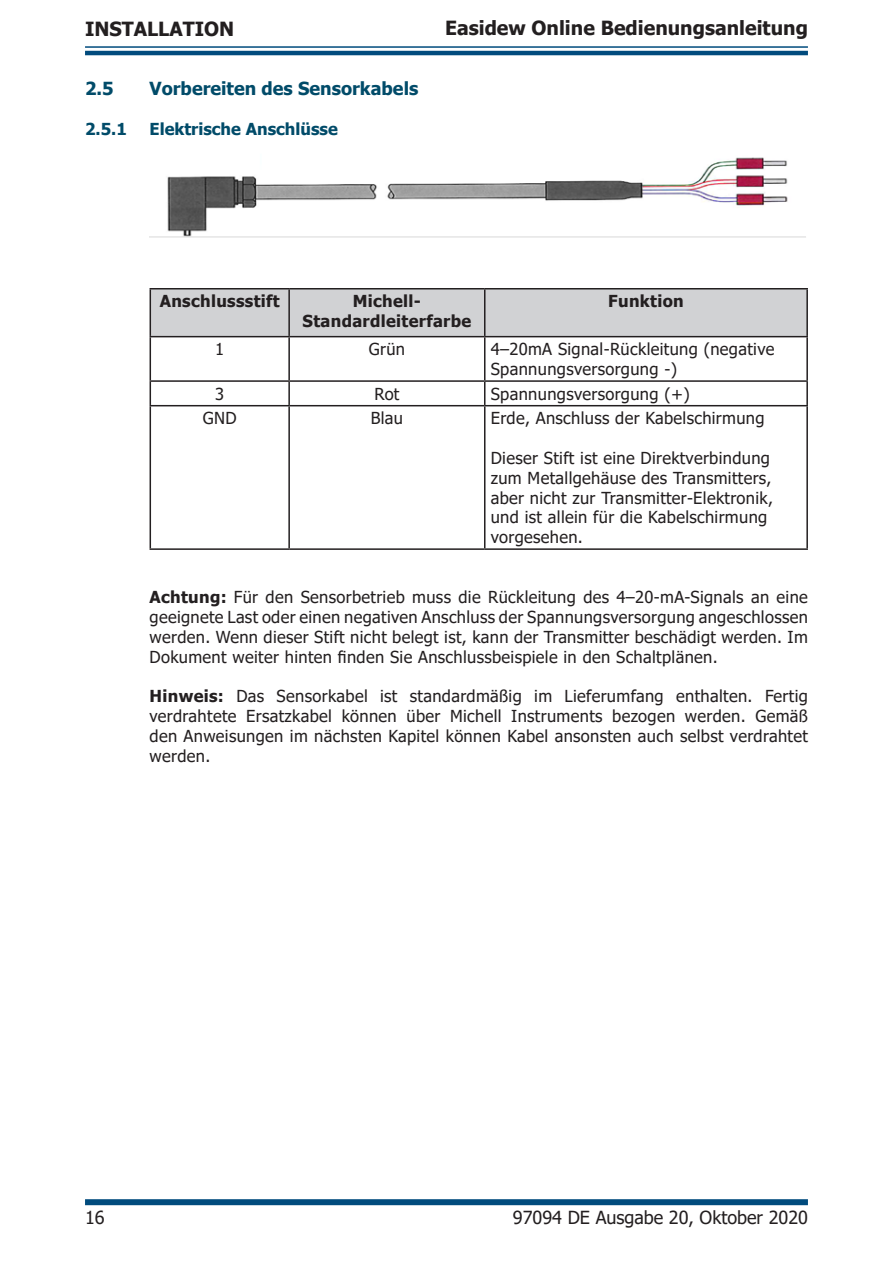
<style>
.page{position:relative;width:893px;height:1263px;background:#fff}
.page>*{position:absolute;margin:0;border:0;box-sizing:border-box;transform-origin:0 0}
.t1{font:700 19.5px "Tahoma";color:#231f20}
.t2{font:18px "Tahoma";color:#231f20}
.t3{font:700 18px "Tahoma";color:#014b69}
.Paragraph_UM{font:16.5px/19.8px "Tahoma";letter-spacing:.02em;color:#231f20}
.Paragraph_UM-2{font:700 16.5px/19.8px "Tahoma";letter-spacing:.02em;color:#231f20;text-align:center}
.t4{font:700 16.5px "Tahoma";color:#014b69}
.s1{font-weight:700}
</style>
<div class="page">
<hr style="left:85px;top:46px;width:723px;height:2px;background:#014b7d">
<hr style="left:85px;top:51px;width:723px;height:4px;background:#014b7d">
<div style="left:85px;top:1199px;width:723px;height:6px;background:#014b7d"></div>
<img style="left:150px;top:157px;width:656px;height:81px">
<div style="left:151px;top:289px;width:655px;height:47px;background:#d1d2d4"></div>
<hr style="left:150px;top:288px;width:139px;height:1px;background:#231f20">
<hr style="left:150px;top:289px;width:1px;height:47px;background:#231f20">
<hr style="left:289px;top:288px;width:196px;height:1px;background:#231f20">
<hr style="left:288px;top:289px;width:2px;height:47px;background:#231f20">
<hr style="left:485px;top:288px;width:323px;height:1px;background:#231f20">
<hr style="left:484px;top:289px;width:1px;height:47px;background:#231f20">
<hr style="left:806px;top:289px;width:2px;height:47px;background:#231f20">
<hr style="left:150px;top:336px;width:139px;height:1px;background:#231f20">
<hr style="left:150px;top:337px;width:1px;height:43px;background:#231f20">
<hr style="left:289px;top:336px;width:196px;height:1px;background:#231f20">
<hr style="left:288px;top:337px;width:2px;height:43px;background:#231f20">
<hr style="left:485px;top:336px;width:323px;height:1px;background:#231f20">
<hr style="left:484px;top:337px;width:1px;height:43px;background:#231f20">
<hr style="left:806px;top:337px;width:2px;height:43px;background:#231f20">
<hr style="left:150px;top:380px;width:139px;height:2px;background:#231f20">
<svg style="left:150px;top:382px;width:1px;height:23px"></svg>
<hr style="left:289px;top:380px;width:196px;height:2px;background:#231f20">
<hr style="left:288px;top:382px;width:2px;height:23px;background:#231f20">
<hr style="left:485px;top:380px;width:323px;height:2px;background:#231f20">
<svg style="left:484px;top:382px;width:1px;height:23px"></svg>
<hr style="left:806px;top:382px;width:2px;height:23px;background:#231f20">
<hr style="left:150px;top:405px;width:139px;height:1px;background:#231f20">
<hr style="left:150px;top:406px;width:1px;height:142px;background:#231f20">
<hr style="left:289px;top:405px;width:196px;height:1px;background:#231f20">
<hr style="left:288px;top:406px;width:2px;height:142px;background:#231f20">
<hr style="left:485px;top:405px;width:323px;height:1px;background:#231f20">
<hr style="left:484px;top:406px;width:1px;height:142px;background:#231f20">
<hr style="left:806px;top:406px;width:2px;height:142px;background:#231f20">
<hr style="left:150px;top:548px;width:139px;height:2px;background:#231f20">
<hr style="left:289px;top:548px;width:196px;height:2px;background:#231f20">
<hr style="left:485px;top:548px;width:323px;height:2px;background:#231f20">
<p class="t1" style="left:85px;top:15px;width:151px">INSTALLATION</p>
<p class="t3" style="left:85px;top:76px;width:30px">2.5</p>
<p class="t3" style="left:150px;top:76px;width:270px">Vorbereiten des Sensorkabels</p>
<p class="t4" style="left:85px;top:117px;width:43px">2.5.1</p>
<p class="t4" style="left:150px;top:117px;width:190px">Elektrische Anschlüsse</p>
<p class="t1" style="left:445px;top:14px;width:364px">Easidew Online Bedienungsanleitung</p>
<p class="Paragraph_UM-2" style="left:160px;top:292px;width:121px">Anschlussstift</p>
<p class="Paragraph_UM-2" style="left:303px;top:292px;width:170px">Michell-<br>Standardleiterfarbe</p>
<p class="Paragraph_UM-2" style="left:608px;top:292px;width:77px">Funktion</p>
<p class="Paragraph_UM" style="left:215px;top:340px;width:11px">1</p>
<p class="Paragraph_UM" style="left:369px;top:340px;width:38px">Grün</p>
<p class="Paragraph_UM" style="left:491px;top:340px;width:285px">4–20mA Signal-Rückleitung (negative<br>Spannungsversorgung -)</p>
<p class="Paragraph_UM" style="left:215px;top:385px;width:11px">3</p>
<p class="Paragraph_UM" style="left:374px;top:385px;width:27px">Rot</p>
<p class="Paragraph_UM" style="left:491px;top:385px;width:200px">Spannungsversorgung (+)</p>
<p class="Paragraph_UM" style="left:203px;top:409px;width:35px">GND</p>
<p class="Paragraph_UM" style="left:371px;top:409px;width:34px">Blau</p>
<p class="Paragraph_UM" style="left:491px;top:409px;width:275px">Erde, Anschluss der Kabelschirmung</p>
<p class="Paragraph_UM" style="left:491px;top:449px;width:284px">Dieser Stift ist eine Direktverbindung zum Metallgehäuse des Transmitters, aber nicht zur Transmitter-Elektronik, und ist allein für die Kabelschirmung vorgesehen.</p>
<p class="Paragraph_UM" style="left:150px;top:588px;width:660px;text-align:justify"><span class="s1">Achtung:</span> Für den Sensorbetrieb muss die Rückleitung des 4–20-mA-Signals an eine geeignete Last oder einen negativen Anschluss der Spannungsversorgung angeschlossen werden. Wenn dieser Stift nicht belegt ist, kann der Transmitter beschädigt werden. Im Dokument weiter hinten finden Sie Anschlussbeispiele in den Schaltplänen.</p>
<p class="Paragraph_UM" style="left:150px;top:687px;width:660px;text-align:justify"><span class="s1">Hinweis:</span> Das Sensorkabel ist standardmäßig im Lieferumfang enthalten. Fertig verdrahtete Ersatzkabel können über Michell Instruments bezogen werden. Gemäß den Anweisungen im nächsten Kapitel können Kabel ansonsten auch selbst verdrahtet werden.</p>
<p class="t2" style="left:85px;top:1205px;width:21px">16</p>
<p class="t2" style="left:513px;top:1205px;width:297px">97094 DE Ausgabe 20, Oktober 2020</p>
</div>
